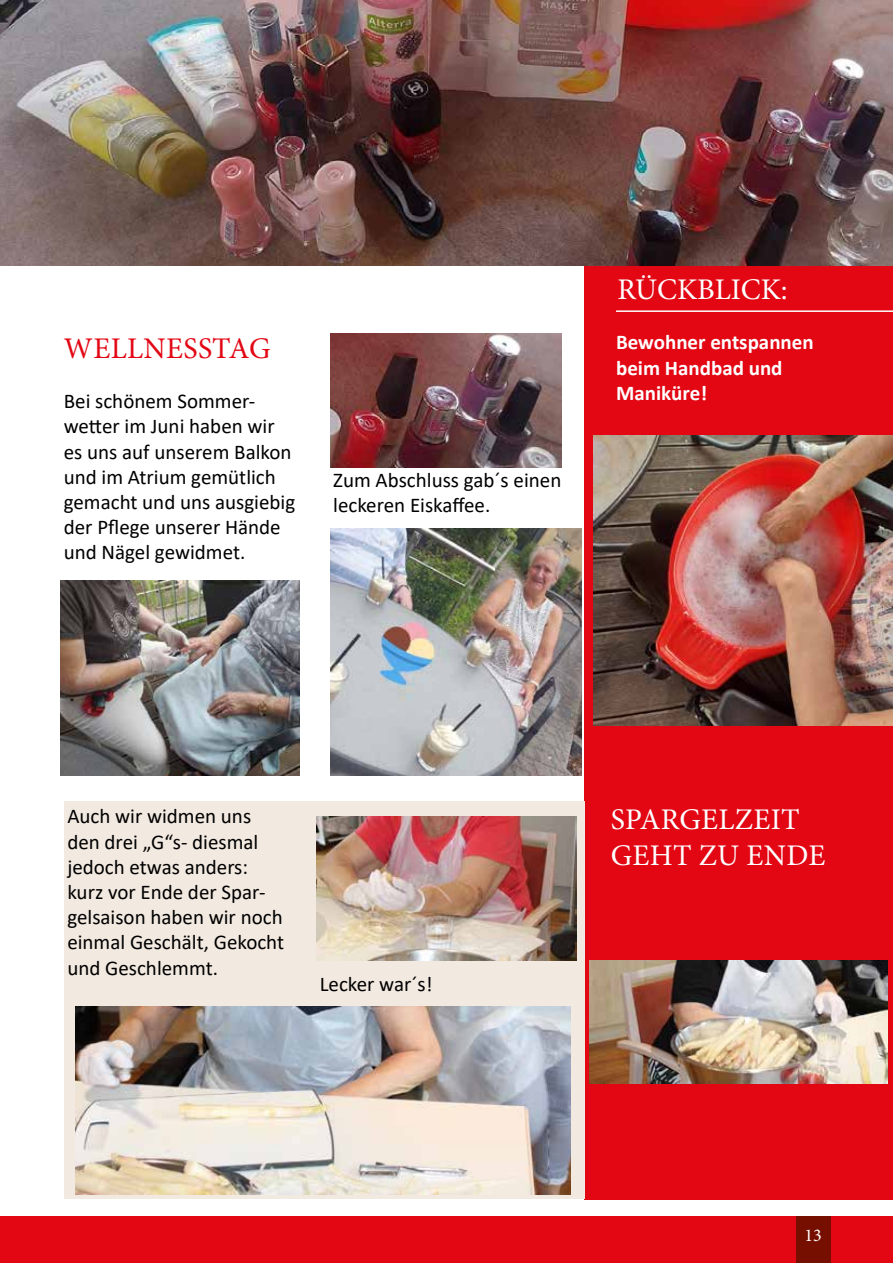
<style>
.page{position:relative;width:893px;height:1263px;background:#fff}
.page>*{position:absolute;margin:0;border:0;box-sizing:border-box;transform-origin:0 0}
.t1{font:30px/36px "Minion Pro";letter-spacing:.005em;color:#fff}
.t2{font:30px "Minion Pro";letter-spacing:.01em;color:#e30613}
.t3{font:21px/25.2px "Calibri";color:#000}
.t4{font:700 21px/25.2px "Calibri";color:#fff}
.t5{font:18px "Minion Pro";color:#fff}
.s1{color:#e30613}
</style>
<div class="page">
<div style="left:0;top:1216px;width:893px;height:47px;background:#e30613"></div>
<hr style="left:0;top:0;width:1px;height:1263px;background:#f8f3e3">
<div style="left:796px;top:1216px;width:34px;height:47px;background:#760f00"></div>
<hr style="left:0;top:1216px;width:1px;height:47px;background:#760f00">
<div style="left:584px;top:251px;width:309px;height:948px;background:#e30613"></div>
<img style="left:0;top:0;width:893px;height:266px">
<img style="left:594px;top:435px;width:299px;height:290px">
<img style="left:61px;top:580px;width:238px;height:196px">
<img style="left:330px;top:528px;width:251px;height:248px">
<div style="left:64px;top:801px;width:520px;height:398px;background:#f2e9e0"></div>
<img style="left:316px;top:817px;width:261px;height:143px">
<img style="left:76px;top:1007px;width:495px;height:187px">
<img style="left:589px;top:960px;width:298px;height:124px">
<hr style="left:616px;top:310px;width:277px;height:2px;background:#fff">
<img style="left:330px;top:334px;width:231px;height:133px">
<h1 class="t2" style="left:64px;top:328px;width:208px">WELLNESSTAG</h1>
<p class="t3" style="left:64px;top:388px;width:233px">Bei schönem Sommer&shy;wetter im Juni haben wir es uns auf unserem Balkon und im Atrium gemütlich gemacht und uns ausgiebig der Pflege unserer Hände und Nägel gewidmet.</p>
<p class="t3" style="left:333px;top:467px;width:230px">Zum Abschluss gab´s einen leckeren Eiskaffee.</p>
<h1 class="t1" style="left:617px;top:272px;width:249px">RÜCKBLICK: <span class="s1">A AN</span></h1>
<p class="t4" style="left:616px;top:329px;width:199px">Bewohner entspannen beim Handbad und<br>Maniküre!</p>
<p class="t3" style="left:67px;top:803px;width:218px">Auch wir widmen uns den drei „G“s- diesmal jedoch etwas anders: kurz vor Ende der Spar&shy;gelsaison haben wir noch einmal Geschält, Gekocht und Geschlemmt.</p>
<h1 class="t1" style="left:611px;top:802px;width:216px">SPARGELZEIT<br>GEHT ZU ENDE</h1>
<p class="t3" style="left:320px;top:971px;width:114px">Lecker war´s!</p>
<p class="t5" style="left:805px;top:1223px;width:19px">13</p>
</div>
